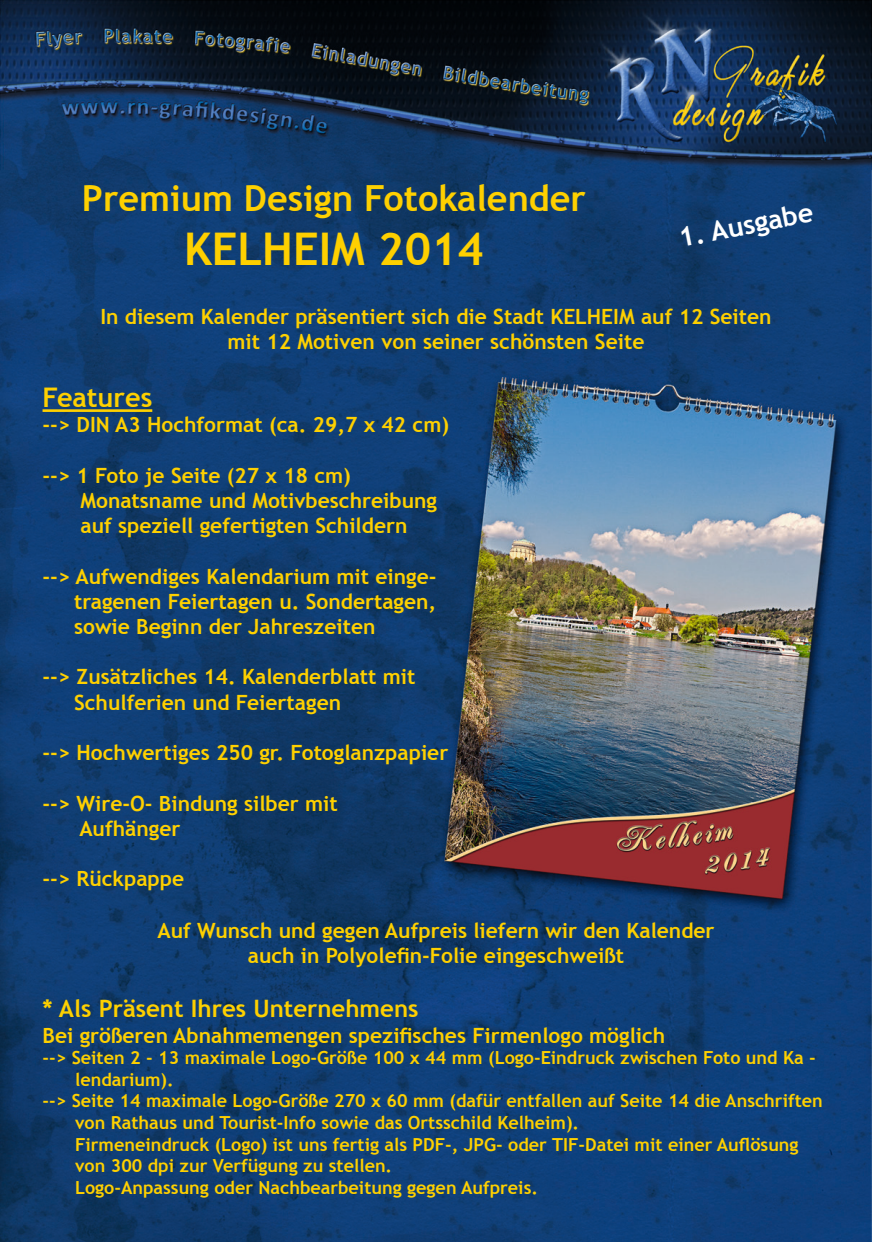
<style>
.page{position:relative;width:872px;height:1242px;background:#fff}
.page>*{position:absolute;margin:0;border:0;box-sizing:border-box;transform-origin:0 0}
.t1{font:700 45px "Trebuchet MS";color:#fed000}
.t2{font:700 36px "Trebuchet MS";color:#fed000}
.t3{font:700 27px "Trebuchet MS";color:#fff}
.t4{font:700 27px "Trebuchet MS";color:#fed000}
.t5{font:700 24px "Trebuchet MS";color:#fed000}
.t6{font:700 21px/25.2px "Trebuchet MS";color:#fed000}
.t7{font:700 18px "Trebuchet MS";color:#fed000}
</style>
<div class="page">
<img style="left:0;top:169px;width:872px;height:1073px">
<img style="left:0;top:0;width:872px;height:169px">
<hr style="left:43px;top:409px;width:109px;height:3px;background:#fed000">
<h2 class="t2" style="left:82px;top:176px;width:505px">Premium Design Fotokalender</h2>
<h1 class="t1" style="left:184px;top:221px;width:301px">KELHEIM 2014</h1>
<p class="t3" style="left:676px;top:221px;width:138px;rotate:-11deg">1. Ausgabe</p>
<p class="t6" style="left:100px;top:304px;width:672px;text-align:center">In diesem Kalender präsentiert sich die Stadt KELHEIM auf 12 Seiten mit 12 Motiven von seiner schönsten Seite</p>
<p class="t4" style="left:43px;top:381px;width:111px">Features</p>
<p class="t6" style="left:43px;top:412px;width:408px">--&gt; DIN A3 Hochformat (ca. 29,7 x 42 cm)</p>
<p class="t6" style="left:80px;top:463px;width:358px;text-indent:-38px">--&gt; 1 Foto je Seite (27 x 18 cm)<br>Monatsname und Motivbeschreibung auf speziell gefertigten Schildern</p>
<p class="t6" style="left:74px;top:563px;width:364px;text-align:justify;text-indent:-32px">--&gt; Aufwendiges Kalendarium mit einge&shy;tragenen Feiertagen u. Sondertagen, sowie Beginn der Jahreszeiten</p>
<p class="t6" style="left:74px;top:664px;width:343px;text-indent:-32px">--&gt; Zusätzliches 14. Kalenderblatt mit<br>Schulferien und Feiertagen</p>
<p class="t6" style="left:43px;top:740px;width:407px">--&gt; Hochwertiges 250 gr. Fotoglanzpapier</p>
<p class="t6" style="left:79px;top:790px;width:260px;text-indent:-37px">--&gt; Wire-O- Bindung silber mit<br>Aufhänger</p>
<p class="t6" style="left:43px;top:866px;width:143px">--&gt; Rückpappe</p>
<p class="t6" style="left:157px;top:917px;width:558px;text-align:center">Auf Wunsch und gegen Aufpreis liefern wir den Kalender auch in Polyolefin-Folie eingeschweißt</p>
<p class="t5" style="left:43px;top:993px;width:377px">* Als Präsent Ihres Unternehmens</p>
<p class="t6" style="left:43px;top:1022px;width:624px">Bei größeren Abnahmemengen spezifisches Firmenlogo möglich</p>
<p class="t7" style="left:43px;top:1046px;width:775px">--&gt; Seiten 2 - 13 maximale Logo-Größe 100 x 44 mm (Logo-Eindruck zwischen Foto und Ka -</p>
<p class="t7" style="left:75px;top:1068px;width:100px">lendarium).</p>
<p class="t7" style="left:43px;top:1089px;width:781px">--&gt; Seite 14 maximale Logo-Größe 270 x 60 mm (dafür entfallen auf Seite 14 die Anschriften</p>
<p class="t7" style="left:75px;top:1111px;width:505px">von Rathaus und Tourist-Info sowie das Ortsschild Kelheim).</p>
<p class="t7" style="left:75px;top:1133px;width:725px">Firmeneindruck (Logo) ist uns fertig als PDF-, JPG- oder TIF-Datei mit einer Auflösung</p>
<p class="t7" style="left:75px;top:1154px;width:319px">von 300 dpi zur Verfügung zu stellen.</p>
<p class="t7" style="left:75px;top:1176px;width:464px">Logo-Anpassung oder Nachbearbeitung gegen Aufpreis.</p>
</div>
